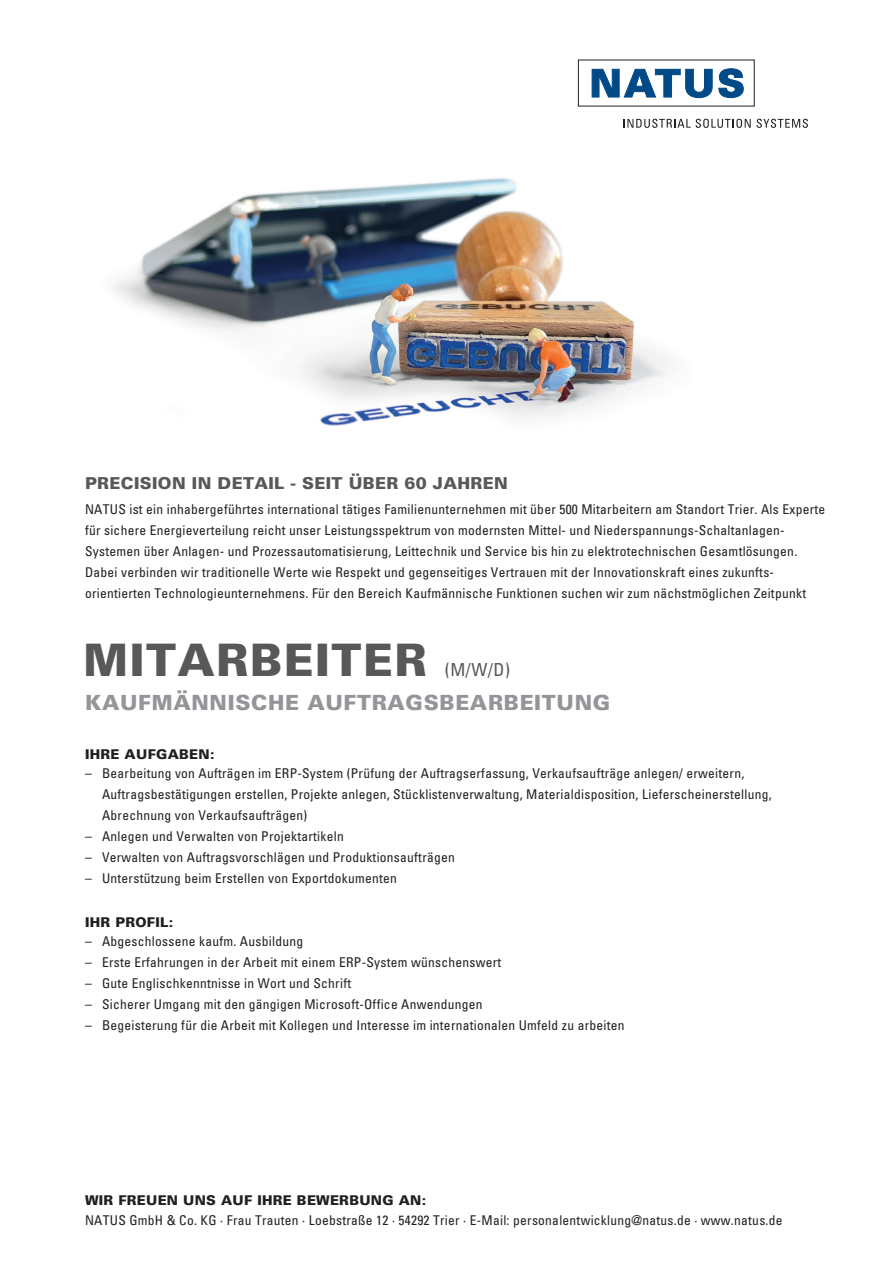
<style>
.page{position:relative;width:893px;height:1263px;background:#fff}
.page>*{position:absolute;margin:0;border:0;box-sizing:border-box;transform-origin:0 0}
.t1{font:900 45px "Univers";letter-spacing:.03em;color:#57585a}
.t2{font:900 21px "Univers";letter-spacing:.03em;color:#939598}
.t3{font:900 16.5px "Univers";letter-spacing:.02em;color:#57585a}
.t4{font:condensed 13.5px/21px "Univers";letter-spacing:.02em;color:#231f20}
.t5{font:900 13.5px "Univers";letter-spacing:.02em;color:#231f20}
.s1{font-weight:400;font-stretch:condensed;font-size:18px}
</style>
<div class="page">
<img style="left:113px;top:59px;width:694px;height:367px">
<div style="left:578px;top:60px;width:176px;height:46px;background:#fff"></div>
<svg style="left:591px;top:68px;width:153px;height:31px"></svg>
<svg style="left:623px;top:119px;width:128px;height:9px"></svg>
<svg style="left:757px;top:119px;width:51px;height:9px"></svg>
<p class="t3" style="left:85px;top:472px;width:424px">PRECISION IN DETAIL - SEIT ÜBER 60 JAHREN</p>
<p class="t4" style="left:85px;top:498px;width:742px">NATUS ist ein inhabergeführtes international tätiges Familienunternehmen mit über 500 Mitarbeitern am Standort Trier. Als Experte für sichere Energieverteilung reicht unser Leistungsspektrum von modernsten Mittel- und Niederspannungs-Schaltanlagen-</p>
<p class="t4" style="left:85px;top:540px;width:714px">Systemen über Anlagen- und Prozessautomatisierung, Leittechnik und Service bis hin zu elektrotechnischen Gesamtlösungen.</p>
<p class="t4" style="left:85px;top:561px;width:690px">Dabei verbinden wir traditionelle Werte wie Respekt und gegenseitiges Vertrauen mit der Innovationskraft eines zukunfts-</p>
<p class="t4" style="left:85px;top:582px;width:722px">orientierten Technologieunternehmens. Für den Bereich Kaufmännische Funktionen suchen wir zum nächstmöglichen Zeitpunkt</p>
<p class="t1" style="left:83px;top:632px;width:428px">MITARBEITER <span class="s1">(M/W/D)</span></p>
<p class="t2" style="left:85px;top:689px;width:527px">KAUFMÄNNISCHE AUFTRAGSBEARBEITUNG</p>
<p class="t5" style="left:85px;top:745px;width:131px">IHRE AUFGABEN:</p>
<p class="t4" style="left:85px;top:763px;width:661px">– Bearbeitung von Aufträgen im ERP-System (Prüfung der Auftragserfassung, Verkaufsaufträge anlegen/ erweitern,</p>
<p class="t4" style="left:102px;top:784px;width:671px">Auftragsbestätigungen erstellen, Projekte anlegen, Stücklistenverwaltung, Materialdisposition, Lieferscheinerstellung,</p>
<p class="t4" style="left:102px;top:805px;width:207px">Abrechnung von Verkaufsaufträgen)</p>
<p class="t4" style="left:85px;top:826px;width:260px">– Anlegen und Verwalten von Projektartikeln</p>
<p class="t4" style="left:85px;top:847px;width:371px">– Verwalten von Auftragsvorschlägen und Produktionsaufträgen</p>
<p class="t4" style="left:85px;top:868px;width:313px">– Unterstützung beim Erstellen von Exportdokumenten</p>
<p class="t5" style="left:85px;top:913px;width:90px">IHR PROFIL:</p>
<p class="t4" style="left:85px;top:931px;width:220px">– Abgeschlossene kaufm. Ausbildung</p>
<p class="t4" style="left:85px;top:952px;width:418px">– Erste Erfahrungen in der Arbeit mit einem ERP-System wünschenswert</p>
<p class="t4" style="left:85px;top:973px;width:268px">– Gute Englischkenntnisse in Wort und Schrift</p>
<p class="t4" style="left:85px;top:994px;width:399px">– Sicherer Umgang mit den gängigen Microsoft-Office Anwendungen</p>
<p class="t4" style="left:85px;top:1015px;width:541px">– Begeisterung für die Arbeit mit Kollegen und Interesse im internationalen Umfeld zu arbeiten</p>
<p class="t5" style="left:85px;top:1192px;width:343px">WIR FREUEN UNS AUF IHRE BEWERBUNG AN:</p>
<p class="t4" style="left:85px;top:1209px;width:699px">NATUS GmbH &amp; Co. KG · Frau Trauten · Loebstraße 12 · 54292 Trier · E-Mail: personalentwicklung@natus.de · www.natus.de</p>
</div>
